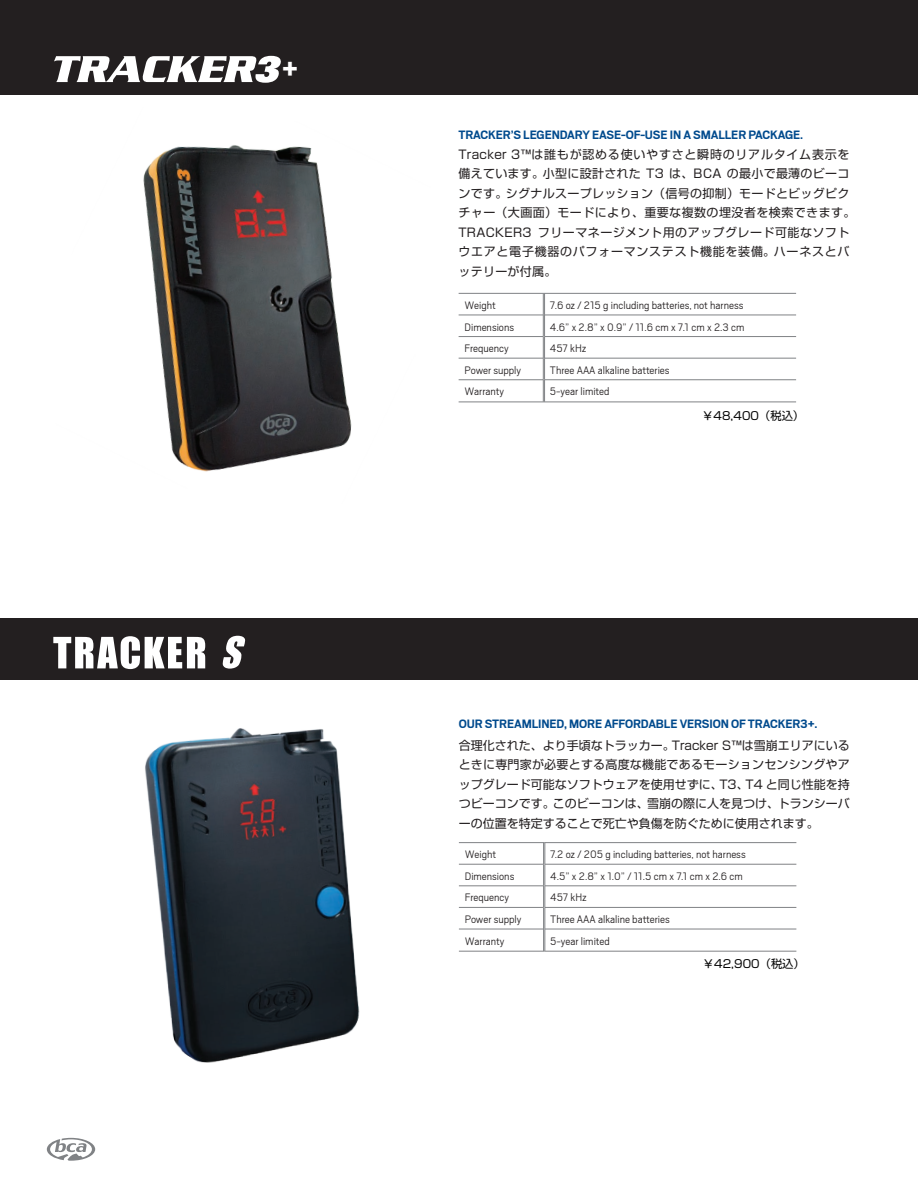
<style>
.page{position:relative;width:918px;height:1188px;background:#fff}
.page>*{position:absolute;margin:0;border:0;box-sizing:border-box;transform-origin:0 0}
.t1{font:700 27px "Interstate";color:#fff}
.t2{font:700 13.5px "Scout";letter-spacing:-.01em;color:#004a8d}
.t3{font:12px/19.5px "Shin Go";letter-spacing:.025em;color:#231f20}
.t4{font:300 12px "Scout";color:#231f20}
.t5{font:11.25px "Shin Go";color:#030303}
</style>
<div class="page">
<svg style="left:47px;top:1138px;width:48px;height:23px"></svg>
<div style="left:0;top:618px;width:918px;height:61px;background:#231f20"></div>
<div style="left:904px;top:0;width:14px;height:94px;background:#231f20"></div>
<div style="left:0;top:0;width:916px;height:95px;background:#231f20"></div>
<img style="left:145px;top:728px;width:215px;height:335px">
<img style="left:143px;top:145px;width:209px;height:327px">
<hr style="left:459px;top:293px;width:85px;height:1px;background:#808285">
<hr style="left:544px;top:293px;width:252px;height:1px;background:#808285">
<hr style="left:459px;top:315px;width:84px;height:1px;background:#808285">
<hr style="left:545px;top:315px;width:251px;height:1px;background:#808285">
<hr style="left:459px;top:336px;width:84px;height:1px;background:#808285">
<hr style="left:545px;top:336px;width:251px;height:1px;background:#808285">
<hr style="left:459px;top:358px;width:84px;height:1px;background:#808285">
<hr style="left:545px;top:358px;width:251px;height:1px;background:#808285">
<hr style="left:459px;top:380px;width:84px;height:1px;background:#808285">
<hr style="left:545px;top:380px;width:251px;height:1px;background:#808285">
<hr style="left:459px;top:402px;width:85px;height:1px;background:#808285">
<hr style="left:544px;top:402px;width:252px;height:1px;background:#808285">
<svg style="left:543px;top:294px;width:2px;height:108px"></svg>
<hr style="left:459px;top:842px;width:85px;height:1px;background:#808285">
<hr style="left:544px;top:842px;width:252px;height:1px;background:#808285">
<hr style="left:459px;top:864px;width:84px;height:1px;background:#808285">
<hr style="left:545px;top:864px;width:251px;height:1px;background:#808285">
<hr style="left:459px;top:886px;width:84px;height:1px;background:#808285">
<hr style="left:545px;top:886px;width:251px;height:1px;background:#808285">
<hr style="left:459px;top:907px;width:84px;height:1px;background:#808285">
<hr style="left:545px;top:907px;width:251px;height:1px;background:#808285">
<hr style="left:459px;top:929px;width:84px;height:1px;background:#808285">
<hr style="left:545px;top:929px;width:251px;height:1px;background:#808285">
<hr style="left:459px;top:951px;width:85px;height:1px;background:#808285">
<hr style="left:544px;top:951px;width:252px;height:1px;background:#808285">
<svg style="left:543px;top:843px;width:3px;height:108px"></svg>
<svg style="left:54px;top:56px;width:227px;height:27px"></svg>
<svg style="left:53px;top:636px;width:152px;height:33px"></svg>
<svg style="left:223px;top:636px;width:22px;height:33px"></svg>
<h1 class="t1" style="left:282px;top:54px;width:18px">+</h1>
<p class="t2" style="left:459px;top:126px;width:346px">TRACKER’S LEGENDARY EASE-OF-USE IN A SMALLER PACKAGE.</p>
<p class="t3" style="left:458px;top:144px;width:399px">Tracker 3™は誰もが認める使いやすさと瞬時のリアルタイム表示を備えています。小型に設計された T3 は、BCA の最小で最薄のビーコンです。シグナルスープレッション（信号の抑制）モードとビッグピクチャー（大画面）モードにより、重要な複数の埋没者を検索できます。TRACKER3 フリーマネージメント用のアップグレード可能なソフトウエアと電子機器のパフォーマンステスト機能を装備。ハーネスとバッテリーが付属。</p>
<p class="t4" style="left:465px;top:297px;width:33px">Weight</p>
<p class="t4" style="left:550px;top:297px;width:195px">7.6 oz / 215 g including batteries, not harness</p>
<p class="t4" style="left:465px;top:319px;width:51px">Dimensions</p>
<p class="t4" style="left:550px;top:319px;width:196px">4.6” x 2.8” x 0.9” / 11.6 cm x 7.1 cm x 2.3 cm</p>
<p class="t4" style="left:465px;top:341px;width:46px">Frequency</p>
<p class="t4" style="left:550px;top:341px;width:38px">457 kHz</p>
<p class="t4" style="left:465px;top:362px;width:58px">Power supply</p>
<p class="t4" style="left:550px;top:362px;width:121px">Three AAA alkaline batteries</p>
<p class="t4" style="left:465px;top:384px;width:41px">Warranty</p>
<p class="t4" style="left:550px;top:384px;width:61px">5-year limited</p>
<p class="t5" style="left:702px;top:408px;width:103px">￥48,400（税込）</p>
<p class="t2" style="left:459px;top:715px;width:360px">OUR STREAMLINED, MORE AFFORDABLE VERSION OF TRACKER3+.</p>
<p class="t3" style="left:459px;top:735px;width:393px;text-align:justify">合理化された、より手頃なトラッカー。Tracker S™は雪崩エリアにいるときに専門家が必要とする高度な機能であるモーションセンシングやアップグレード可能なソフトウェアを使用せずに、T3、T4 と同じ性能を持つビーコンです。このビーコンは、雪崩の際に人を見つけ、トランシーバーの位置を特定することで死亡や負傷を防ぐために使用されます。</p>
<p class="t4" style="left:465px;top:847px;width:33px">Weight</p>
<p class="t4" style="left:550px;top:847px;width:197px">7.2 oz / 205 g including batteries, not harness</p>
<p class="t4" style="left:465px;top:868px;width:51px">Dimensions</p>
<p class="t4" style="left:550px;top:868px;width:194px">4.5” x 2.8” x 1.0” / 11.5 cm x 7.1 cm x 2.6 cm</p>
<p class="t4" style="left:465px;top:890px;width:46px">Frequency</p>
<p class="t4" style="left:550px;top:890px;width:38px">457 kHz</p>
<p class="t4" style="left:465px;top:912px;width:58px">Power supply</p>
<p class="t4" style="left:550px;top:912px;width:121px">Three AAA alkaline batteries</p>
<p class="t4" style="left:465px;top:933px;width:41px">Warranty</p>
<p class="t4" style="left:550px;top:933px;width:61px">5-year limited</p>
<p class="t5" style="left:703px;top:956px;width:103px">￥42,900（税込）</p>
</div>
